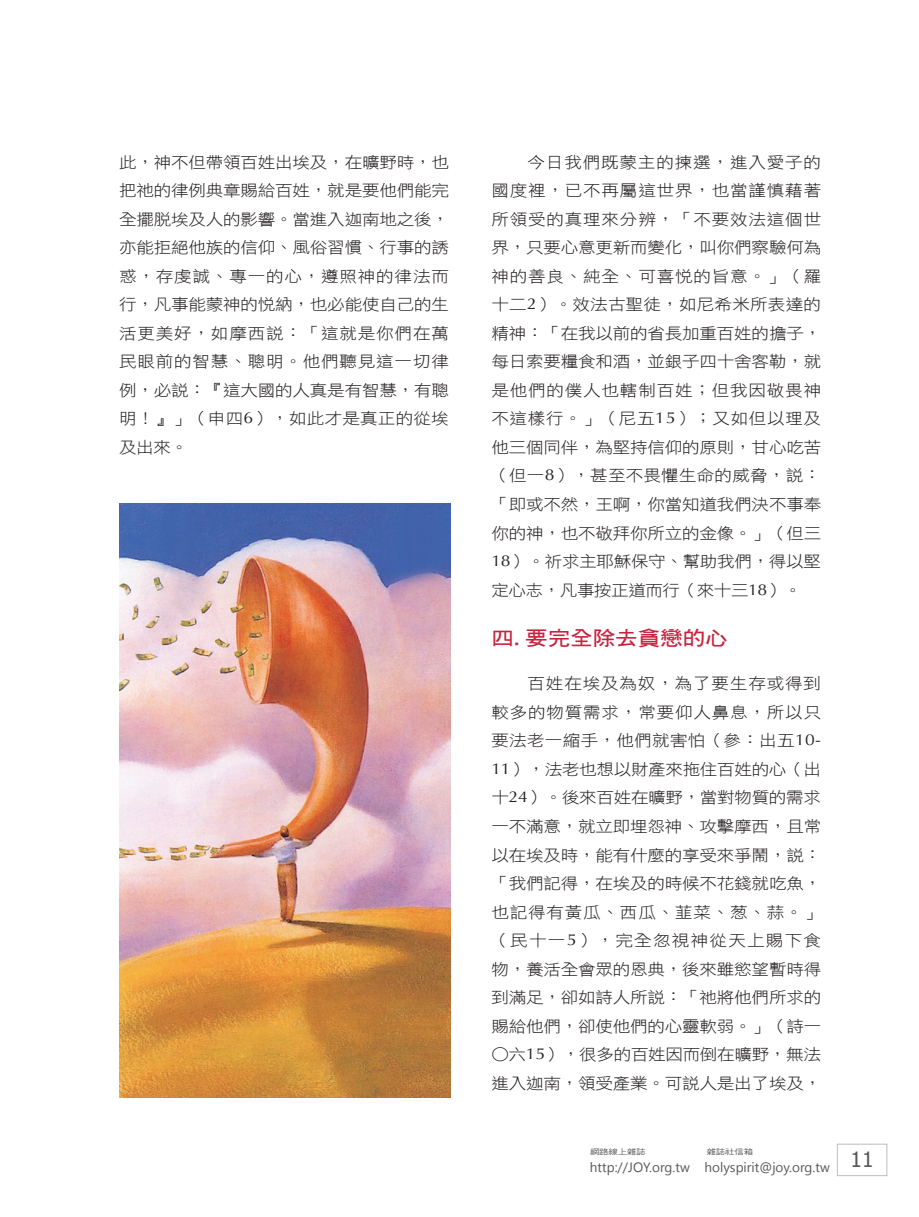
<style>
.page{position:relative;width:919px;height:1217px;background:#fff}
.page>*{position:absolute;margin:0;border:0;box-sizing:border-box;transform-origin:0 0}
.t1{font:21px "Tahoma";color:#57585a}
.大標{font:20.25px "DF Hei W7 WIN BF";color:#c8233f;scale:1.11 1}
.t2{font:15.75px/28.5px "DF Hei W3 WIN BF";letter-spacing:-.01em;color:#231f20;text-align:justify;scale:1.11 1}
.t3{font:13.5px "Segoe UI";color:#57585a}
.t4{font:7.5px "DF Hei W5 WIN BF";letter-spacing:-.015em;color:#57585a;scale:1.25 1}
.s1{font-family:"Optima"}
</style>
<div class="page">
<div style="left:837px;top:1143px;width:50px;height:32px;border:1px solid #bcbdc0"></div>
<img style="left:119px;top:503px;width:331px;height:594px">
<p class="t2" style="left:119px;top:148px;width:298px">此，神不但帶領百姓出埃及，在曠野時，也把祂的律例典章賜給百姓，就是要他們能完全擺脫埃及人的影響。當進入迦南地之後，亦能拒絕他族的信仰、風俗習慣、行事的誘惑，存虔誠、專一的心，遵照神的律法而行，凡事能蒙神的悅納，也必能使自己的生活更美好，如摩西說：「這就是你們在萬民眼前的智慧、聰明。他們聽見這一切律例，必說：『這大國的人真是有智慧，有聰明！』」（申四<span class="s1">6</span>），如此才是真正的從埃及出來。</p>
<p class="t2" style="left:491px;top:148px;width:298px;text-indent:36px">今日我們既蒙主的揀選，進入愛子的國度裡，已不再屬這世界，也當謹慎藉著所領受的真理來分辨，「不要效法這個世界，只要心意更新而變化，叫你們察驗何為神的善良、純全、可喜悅的旨意。」（羅十二<span class="s1">2</span>）。效法古聖徒，如尼希米所表達的精神：「在我以前的省長加重百姓的擔子，每日索要糧食和酒，並銀子四十舍客勒，就是他們的僕人也轄制百姓；但我因敬畏神不這樣行。」（尼五<span class="s1">15</span>）；又如但以理及他三個同伴，為堅持信仰的原則，甘心吃苦（但一<span class="s1">8</span>），甚至不畏懼生命的威脅，說：「即或不然，王啊，你當知道我們決不事奉你的神，也不敬拜你所立的金像。」（但三<span class="s1">18</span>）。祈求主耶穌保守、幫助我們，得以堅定心志，凡事按正道而行（來十三<span class="s1">18</span>）。</p>
<p class="大標" style="left:491px;top:627px;width:214px">四.要完全除去貪戀的心</p>
<p class="t2" style="left:491px;top:669px;width:298px;text-indent:36px">百姓在埃及為奴，為了要生存或得到較多的物質需求，常要仰人鼻息，所以只要法老一縮手，他們就害怕（參：出五<span class="s1">10- 11</span>），法老也想以財產來拖住百姓的心（出十<span class="s1">24</span>）。後來百姓在曠野，當對物質的需求一不滿意，就立即埋怨神、攻擊摩西，且常以在埃及時，能有什麼的享受來爭鬧，說：「我們記得，在埃及的時候不花錢就吃魚，也記得有黃瓜、西瓜、韮菜、葱、蒜。」（民十一<span class="s1">5</span>），完全忽視神從天上賜下食物，養活全會眾的恩典，後來雖慾望暫時得到滿足，卻如詩人所說：「祂將他們所求的賜給他們，卻使他們的心靈軟弱。」（詩一</p>
<p class="t2" style="left:491px;top:1039px;width:298px">○六<span class="s1">15</span>），很多的百姓因而倒在曠野，無法進入迦南，領受產業。可說人是出了埃及，</p>
<p class="t4" style="left:590px;top:1147px;width:46px">網路線上雜誌</p>
<p class="t4" style="left:706px;top:1147px;width:39px">雜誌社信箱</p>
<p class="t3" style="left:590px;top:1157px;width:241px">http://JOY.org.tw holyspirit@joy.org.tw</p>
<h1 class="t1" style="left:850px;top:1144px;width:24px">11</h1>
</div>
